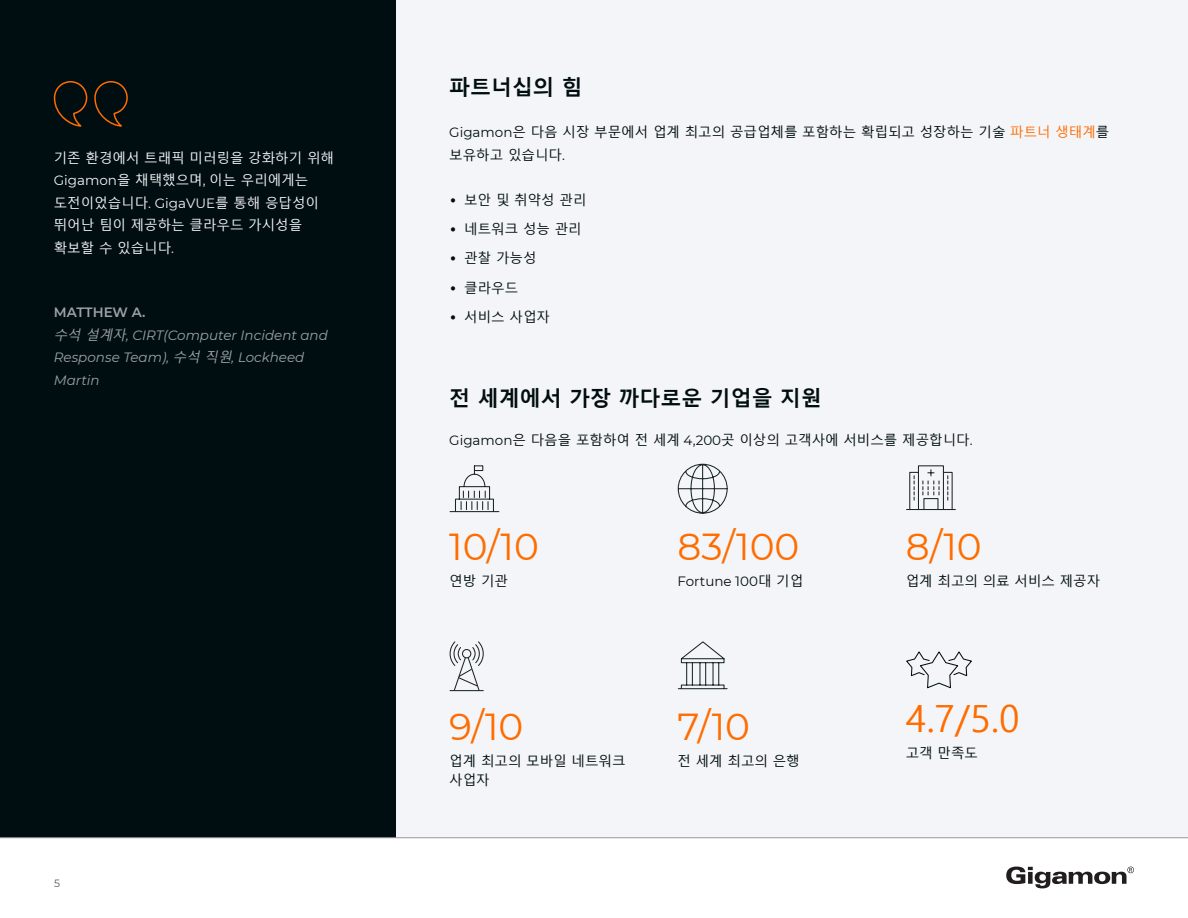
<style>
.page{position:relative;width:1188px;height:918px;background:#fff}
.page>*{position:absolute;margin:0;border:0;box-sizing:border-box;transform-origin:0 0}
.t1{font:37.5px "Montserrat";color:#ff6c00}
.t2{font:37.5px "Malgun Gothic";color:#ff6c00}
.t3{font:700 21px "Malgun Gothic";color:#010e11}
.t4{font:13.5px/22.5px "Malgun Gothic";color:#010e11}
.t5{font:13.5px/22.5px "Malgun Gothic";color:#f4f5f8}
.t6{font:italic 13.5px/22.5px "Montserrat";color:#9da2a7}
.t7{font:13.5px "Montserrat";color:#010e11}
.t8{font:600 13.5px "Montserrat";color:#9da2a7}
.t9{font:10.5px "Montserrat";color:#4a5457}
.s1{font-family:"Montserrat"}
.s2{font-family:"Malgun Gothic"}
.s3{color:#ff6c00}
.s4{font-family:"Montserrat";font-size:27px}
</style>
<div class="page">
<div style="left:395px;top:0;width:793px;height:918px;background:#f4f5f8"></div>
<div style="left:0;top:0;width:395px;height:918px;background:#010e11"></div>
<div style="left:0;top:838px;width:1188px;height:80px;background:#fff"></div>
<svg style="left:1006px;top:867px;width:128px;height:21px"></svg>
<svg style="left:53px;top:81px;width:75px;height:46px"></svg>
<svg style="left:906px;top:465px;width:50px;height:46px"></svg>
<svg style="left:677px;top:641px;width:51px;height:49px"></svg>
<svg style="left:449px;top:465px;width:51px;height:48px"></svg>
<svg style="left:449px;top:641px;width:35px;height:51px"></svg>
<svg style="left:677px;top:463px;width:51px;height:51px"></svg>
<svg style="left:906px;top:651px;width:66px;height:38px"></svg>
<p class="t5" style="left:54px;top:147px;width:282px">기존 환경에서 트래픽 미러링을 강화하기 위해<br><span class="s1">Gigamon</span>을 채택했으며<span class="s1">,</span> 이는 우리에게는 도전이었습니다<span class="s1">. GigaVUE</span>를 통해 응답성이 뛰어난 팀이 제공하는 클라우드 가시성을 확보할 수 있습니다<span class="s1">.</span></p>
<p class="t8" style="left:54px;top:303px;width:93px">MATTHEW A.</p>
<p class="t6" style="left:54px;top:323px;width:276px"><span class="s2">수석 설계자</span>, CIRT(Computer Incident and<br>Response Team), <span class="s2">수석 직원</span>, Lockheed<br>Martin</p>
<p class="t9" style="left:54px;top:876px;width:7px">5</p>
<p class="t3" style="left:449px;top:75px;width:135px">파트너십의 힘</p>
<p class="t4" style="left:449px;top:122px;width:662px"><span class="s1">Gigamon</span>은 다음 시장 부문에서 업계 최고의 공급업체를 포함하는 확립되고 성장하는 기술 <span class="s3">파트너 생태계</span>를 보유하고 있습니다<span class="s1">.</span></p>
<p class="t4" style="left:449px;top:189px;width:139px"><span class="s4">•</span> 보안 및 취약성 관리</p>
<p class="t4" style="left:449px;top:218px;width:134px"><span class="s4">•</span> 네트워크 성능 관리</p>
<p class="t4" style="left:449px;top:248px;width:89px"><span class="s4">•</span> 관찰 가능성</p>
<p class="t4" style="left:449px;top:277px;width:71px"><span class="s4">•</span> 클라우드</p>
<p class="t4" style="left:449px;top:306px;width:102px"><span class="s4">•</span> 서비스 사업자</p>
<p class="t3" style="left:449px;top:386px;width:374px">전 세계에서 가장 까다로운 기업을 지원</p>
<p class="t4" style="left:449px;top:429px;width:525px"><span class="s1">Gigamon</span>은 다음을 포함하여 전 세계 <span class="s1">4,200</span>곳 이상의 고객사에 서비스를 제공합니다<span class="s1">.</span></p>
<p class="t1" style="left:449px;top:521px;width:91px">10/10</p>
<p class="t4" style="left:449px;top:570px;width:60px">연방 기관</p>
<p class="t1" style="left:449px;top:700px;width:76px">9/10</p>
<p class="t4" style="left:449px;top:751px;width:178px;line-height:19.5px">업계 최고의 모바일 네트워크 사업자</p>
<p class="t1" style="left:678px;top:521px;width:123px">83/100</p>
<p class="t7" style="left:678px;top:572px;width:127px">Fortune 100<span class="s2">대 기업</span></p>
<p class="t1" style="left:678px;top:700px;width:74px">7/10</p>
<p class="t4" style="left:678px;top:750px;width:124px">전 세계 최고의 은행</p>
<p class="t1" style="left:906px;top:521px;width:77px">8/10</p>
<p class="t4" style="left:906px;top:570px;width:196px">업계 최고의 의료 서비스 제공자</p>
<p class="t2" style="left:906px;top:697px;width:115px">4.7/5.0</p>
<p class="t4" style="left:906px;top:742px;width:74px">고객 만족도</p>
</div>
